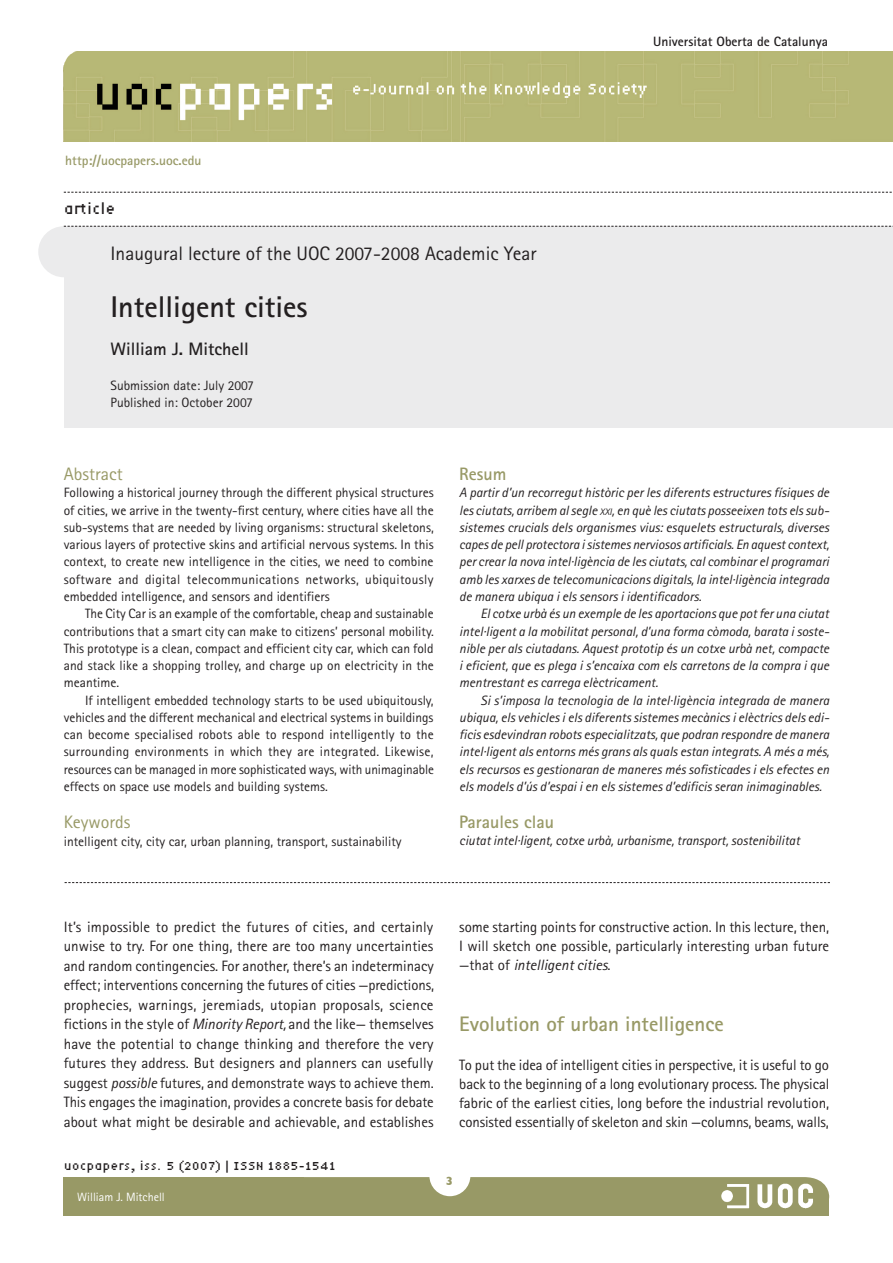
<style>
.page{position:relative;width:893px;height:1263px;background:#fff}
.page>*{position:absolute;margin:0;border:0;box-sizing:border-box;transform-origin:0 0}
.TITOL{font:700 30px "Rotis Sans Serif";color:#231f20}
.TITOL_TEXT_GENERAL{font:700 21px "Rotis Sans Serif";color:#989966}
.TITOL-2{font:19.5px "Rotis Sans Serif";color:#231f20}
.t1{font:700 18px "Rotis Sans Serif";color:#231f20}
.TITOL_RESUM{font:700 18px "Rotis Sans Serif";color:#989966}
.TITOL_RESUM-2{font:18px "Rotis Sans Serif";color:#989966}
.TEXT_GENERAL_SENSE_S{font:15px/19.5px "Rotis Sans Serif";color:#231f20;text-align:justify}
.t2{font:15px "Lo Res Nine Narrow";color:#231f20}
.TEXT_GENERAL{font:italic 13.5px/17.2px "Rotis Sans Serif";color:#231f20;text-align:justify}
.RESUM{font:13.5px/17.2px "Rotis Sans Serif";color:#231f20;text-align:justify}
.RESUM_SENSESANGRAR{font:italic 13.5px "Rotis Sans Serif";color:#231f20}
.RESUM_SENSESANGRAR-2{font:13.5px "Rotis Sans Serif";color:#231f20}
.TEXT_GENERAL-2{font:13.5px "Rotis Sans Serif";color:#231f20}
.t3{font:700 13.5px "Rotis Sans Serif";color:#231f20}
.t4{font:700 13.5px "Rotis Sans Serif";color:#989966}
.t5{font:12px "Lo Res Nine Narrow";color:#231f20}
.t6{font:12px "Rotis Sans Serif";color:#fff}
.s1{font-size:9.45px}
.s2{font-style:italic}
</style>
<div class="page">
<svg style="left:64px;top:51px;width:829px;height:90px;background:#b7b879"></svg>
<div style="left:38px;top:226px;width:51px;height:51px;background:#ebebec;border-radius:50%"></div>
<div style="left:64px;top:226px;width:829px;height:201px;background:#ebebec"></div>
<svg style="left:64px;top:192px;width:828px;height:1px"></svg>
<svg style="left:64px;top:226px;width:829px;height:1px"></svg>
<svg style="left:65px;top:882px;width:765px;height:1px"></svg>
<svg style="left:64px;top:1177px;width:765px;height:38px;background:#9d9e6e"></svg>
<p class="t4" style="left:65px;top:152px;width:138px">http://uocpapers.uoc.edu</p>
<p class="t2" style="left:64px;top:198px;width:53px">article</p>
<p class="TITOL-2" style="left:111px;top:242px;width:428px">Inaugural lecture of the UOC 2007-2008 Academic Year</p>
<p class="TITOL" style="left:111px;top:288px;width:199px">Intelligent cities</p>
<p class="t1" style="left:111px;top:337px;width:140px">William J. Mitchell</p>
<p class="TEXT_GENERAL-2" style="left:111px;top:377px;width:145px">Submission date: July 2007</p>
<p class="TEXT_GENERAL-2" style="left:111px;top:395px;width:144px">Published in: October 2007</p>
<p class="t3" style="left:653px;top:32px;width:176px">Universitat Oberta de Catalunya</p>
<p class="TITOL_RESUM-2" style="left:64px;top:463px;width:60px">Abstract</p>
<p class="RESUM" style="left:64px;top:484px;width:371px">Following a historical journey through the different physical structures of cities, we arrive in the twenty-first century, where cities have all the sub-systems that are needed by living organisms: structural skeletons, various layers of protective skins and artificial nervous systems. In this context, to create new intelligence in the cities, we need to combine software and digital telecommunications networks, ubiquitously embedded intelligence, and sensors and identifiers</p>
<p class="RESUM" style="left:64px;top:605px;width:372px;text-indent:21px">The City Car is an example of the comfortable, cheap and sustainable contributions that a smart city can make to citizens’ personal mobility.<br>This prototype is a clean, compact and efficient city car, which can fold and stack like a shopping trolley, and charge up on electricity in the meantime.</p>
<p class="RESUM" style="left:64px;top:691px;width:372px;text-indent:21px">If intelligent embedded technology starts to be used ubiquitously, vehicles and the different mechanical and electrical systems in buildings can become specialised robots able to respond intelligently to the surrounding environments in which they are integrated. Likewise, resources can be managed in more sophisticated ways, with unimaginable effects on space use models and building systems.</p>
<p class="TITOL_RESUM-2" style="left:64px;top:811px;width:68px">Keywords</p>
<p class="RESUM_SENSESANGRAR-2" style="left:64px;top:833px;width:339px">intelligent city, city car, urban planning, transport, sustainability</p>
<p class="TITOL_RESUM" style="left:459px;top:463px;width:49px">Resum</p>
<p class="TEXT_GENERAL" style="left:459px;top:484px;width:371px">A partir d’un recorregut històric per les diferents estructures físiques de les ciutats, arribem al segle <span class="s1">xxi</span>, en què les ciutats posseeixen tots els sub&shy;sistemes crucials dels organismes vius: esquelets estructurals, diverses capes de pell protectora i sistemes nerviosos artificials. En aquest context, per crear la nova intel·ligència de les ciutats, cal combinar el programari amb les xarxes de telecomunicacions digitals, la intel·ligència integrada de manera ubiqua i els sensors i identificadors.</p>
<p class="TEXT_GENERAL" style="left:459px;top:605px;width:371px;text-indent:21px">El cotxe urbà és un exemple de les aportacions que pot fer una ciutat intel·ligent a la mobilitat personal, d’una forma còmoda, barata i soste&shy;nible per als ciutadans. Aquest prototip és un cotxe urbà net, compacte i eficient, que es plega i s’encaixa com els carretons de la compra i que mentrestant es carrega elèctricament.</p>
<p class="TEXT_GENERAL" style="left:459px;top:691px;width:372px;text-indent:21px">Si s’imposa la tecnologia de la intel·ligència integrada de manera ubiqua, els vehicles i els diferents sistemes mecànics i elèctrics dels edi&shy;ficis esdevindran robots especialitzats, que podran respondre de manera intel·ligent als entorns més grans als quals estan integrats. A més a més, els recursos es gestionaran de maneres més sofisticades i els efectes en els models d’ús d’espai i en els sistemes d’edificis seran inimaginables.</p>
<p class="TITOL_RESUM" style="left:459px;top:810px;width:96px">Paraules clau</p>
<p class="RESUM_SENSESANGRAR" style="left:459px;top:832px;width:342px">ciutat intel·ligent, cotxe urbà, urbanisme, transport, sostenibilitat</p>
<p class="TEXT_GENERAL_SENSE_S" style="left:64px;top:917px;width:372px">It’s impossible to predict the futures of cities, and certainly unwise to try. For one thing, there are too many uncertainties and random contingencies. For another, there’s an indeterminacy effect; interventions concerning the futures of cities —predictions, prophecies, warnings, jeremiads, utopian proposals, science fictions in the style of <span class="s2">Minority Report,</span> and the like— themselves have the potential to change thinking and therefore the very futures they address. But designers and planners can usefully suggest <span class="s2">possible</span> futures, and demonstrate ways to achieve them.<br>This engages the imagination, provides a concrete basis for debate about what might be desirable and achievable, and establishes</p>
<p class="TEXT_GENERAL_SENSE_S" style="left:459px;top:917px;width:371px">some starting points for constructive action. In this lecture, then, I will sketch one possible, particularly interesting urban future —that of <span class="s2">intelligent cities</span>.</p>
<p class="TITOL_TEXT_GENERAL" style="left:459px;top:1011px;width:266px">Evolution of urban intelligence</p>
<p class="TEXT_GENERAL_SENSE_S" style="left:459px;top:1055px;width:372px">To put the idea of intelligent cities in perspective, it is useful to go back to the beginning of a long evolutionary process. The physical fabric of the earliest cities, long before the industrial revolution, consisted essentially of skeleton and skin —columns, beams, walls,</p>
<p class="t5" style="left:64px;top:1156px;width:274px">uocpapers, iss. 5 (2007) | ISSN 1885-1541</p>
<p class="t6" style="left:77px;top:1190px;width:89px">William J. Mitchell</p>
</div>
